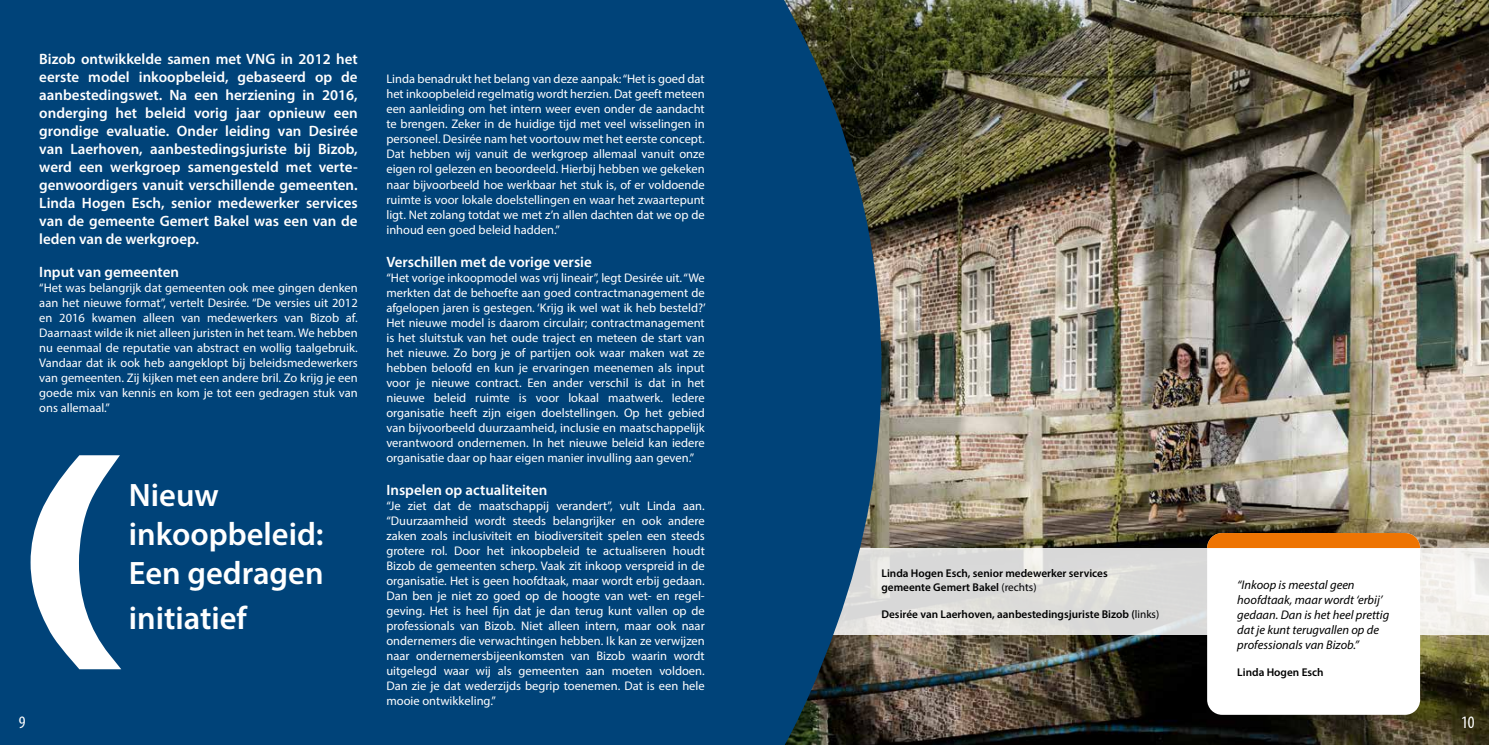
<style>
.page{position:relative;width:1489px;height:745px;background:#fff}
.page>*{position:absolute;margin:0;border:0;box-sizing:border-box;transform-origin:0 0}
.t1{font:600 32.5px/39px "Myriad Pro";color:#fff}
.t2{font:condensed 17.5px "Myriad Pro";color:#fff}
.t3{font:600 15px/18px "Myriad Pro";color:#fff;text-align:justify}
.t4{font:12.5px/15px "Myriad Pro";color:#fff;text-align:justify}
.t5{font:italic 12.5px/15px "Myriad Pro";color:#000}
.t6{font:600 11.25px/13.5px "Myriad Pro";color:#000}
.s1{font-weight:400}
</style>
<div class="page">
<img style="left:881px;top:0;width:607px;height:744px">
<svg style="left:881px;top:547px;width:607px;height:87px;background:#dfdedc"></svg>
<div style="left:1206px;top:532px;width:213px;height:182px;background:#fff;border-radius:15px"></div>
<svg style="left:1206px;top:532px;width:213px;height:15px;background:#dd6e06"></svg>
<div style="left:0;top:0;width:881px;height:744px;background:#004379"></div>
<svg style="left:31px;top:455px;width:90px;height:213px"></svg>
<p class="t3" style="left:39px;top:49px;width:320px">Bizob ontwikkelde samen met VNG in 2012 het eerste model inkoopbeleid, gebaseerd op de aanbestedingswet. Na een herziening in 2016, onderging het beleid vorig jaar opnieuw een grondige evaluatie. Onder leiding van Desirée van Laerhoven, aanbestedingsjuriste bij Bizob, werd een werkgroep samengesteld met verte&shy;genwoordigers vanuit verschillende gemeenten.<br>Linda Hogen Esch, senior medewerker services van de gemeente Gemert Bakel was een van de leden van de werkgroep.</p>
<p class="t3" style="left:39px;top:262px;width:141px">Input van gemeenten</p>
<p class="t4" style="left:39px;top:280px;width:320px">“Het was belangrijk dat gemeenten ook mee gingen denken aan het nieuwe format”, vertelt Desirée. “De versies uit 2012 en 2016 kwamen alleen van medewerkers van Bizob af.<br>Daarnaast wilde ik niet alleen juristen in het team. We hebben nu eenmaal de reputatie van abstract en wollig taalgebruik.<br>Vandaar dat ik ook heb aangeklopt bij beleidsmedewerkers van gemeenten. Zij kijken met een andere bril. Zo krijg je een goede mix van kennis en kom je tot een gedragen stuk van ons allemaal.”</p>
<h1 class="t1" style="left:129px;top:474px;width:196px">Nieuw inkoopbeleid:<br>Een gedragen</h1>
<h1 class="t1" style="left:129px;top:597px;width:120px">initiatief</h1>
<h2 class="t2" style="left:19px;top:711px;width:8px">9</h2>
<h2 class="t2" style="left:15px;top:711px;width:15px">17</h2>
<p class="t4" style="left:386px;top:71px;width:320px">Linda benadrukt het belang van deze aanpak: “Het is goed dat het inkoopbeleid regelmatig wordt herzien. Dat geeft meteen een aanleiding om het intern weer even onder de aandacht te brengen. Zeker in de huidige tijd met veel wisselingen in personeel. Desirée nam het voortouw met het eerste concept.<br>Dat hebben wij vanuit de werkgroep allemaal vanuit onze eigen rol gelezen en beoordeeld. Hierbij hebben we gekeken naar bijvoorbeeld hoe werkbaar het stuk is, of er voldoende ruimte is voor lokale doelstellingen en waar het zwaartepunt ligt. Net zolang totdat we met z’n allen dachten dat we op de inhoud een goed beleid hadden.”</p>
<p class="t3" style="left:386px;top:252px;width:207px">Verschillen met de vorige versie</p>
<p class="t4" style="left:386px;top:269px;width:321px">“Het vorige inkoopmodel was vrij lineair”, legt Desirée uit. “We merkten dat de behoefte aan goed contractmanagement de afgelopen jaren is gestegen. ‘Krijg ik wel wat ik heb besteld?’ Het nieuwe model is daarom circulair; contractmanagement is het sluitstuk van het oude traject en meteen de start van het nieuwe. Zo borg je of partijen ook waar maken wat ze hebben beloofd en kun je ervaringen meenemen als input voor je nieuwe contract. Een ander verschil is dat in het nieuwe beleid ruimte is voor lokaal maatwerk. Iedere organisatie heeft zijn eigen doelstellingen. Op het gebied van bijvoorbeeld duurzaamheid, inclusie en maatschappelijk verantwoord ondernemen. In het nieuwe beleid kan iedere organisatie daar op haar eigen manier invulling aan geven.”</p>
<p class="t3" style="left:386px;top:480px;width:162px">Inspelen op actualiteiten</p>
<p class="t4" style="left:386px;top:497px;width:320px">“Je ziet dat de maatschappij verandert”, vult Linda aan. “Duurzaamheid wordt steeds belangrijker en ook andere zaken zoals inclusiviteit en biodiversiteit spelen een steeds grotere rol. Door het inkoopbeleid te actualiseren houdt Bizob de gemeenten scherp. Vaak zit inkoop verspreid in de organisatie. Het is geen hoofdtaak, maar wordt erbij gedaan.<br>Dan ben je niet zo goed op de hoogte van wet- en regel&shy;geving. Het is heel fijn dat je dan terug kunt vallen op de professionals van Bizob. Niet alleen intern, maar ook naar ondernemers die verwachtingen hebben. Ik kan ze verwijzen naar ondernemersbijeenkomsten van Bizob waarin wordt uitgelegd waar wij als gemeenten aan moeten voldoen.<br>Dan zie je dat wederzijds begrip toenemen. Dat is een hele mooie ontwikkeling.”</p>
<p class="t6" style="left:881px;top:566px;width:228px">Linda Hogen Esch, senior medewerker services gemeente Gemert Bakel <span class="s1">(rechts)</span></p>
<p class="t6" style="left:881px;top:606px;width:279px">Desirée van Laerhoven, aanbestedingsjuriste Bizob (<span class="s1">links)</span></p>
<p class="t5" style="left:1237px;top:576px;width:153px">“Inkoop is meestal geen hoofdtaak, maar wordt ‘erbij’ gedaan. Dan is het heel prettig dat je kunt terugvallen op de professionals van Bizob.”</p>
<p class="t6" style="left:1237px;top:664px;width:88px">Linda Hogen Esch</p>
<h2 class="t2" style="left:1460px;top:711px;width:15px">10</h2>
</div>
